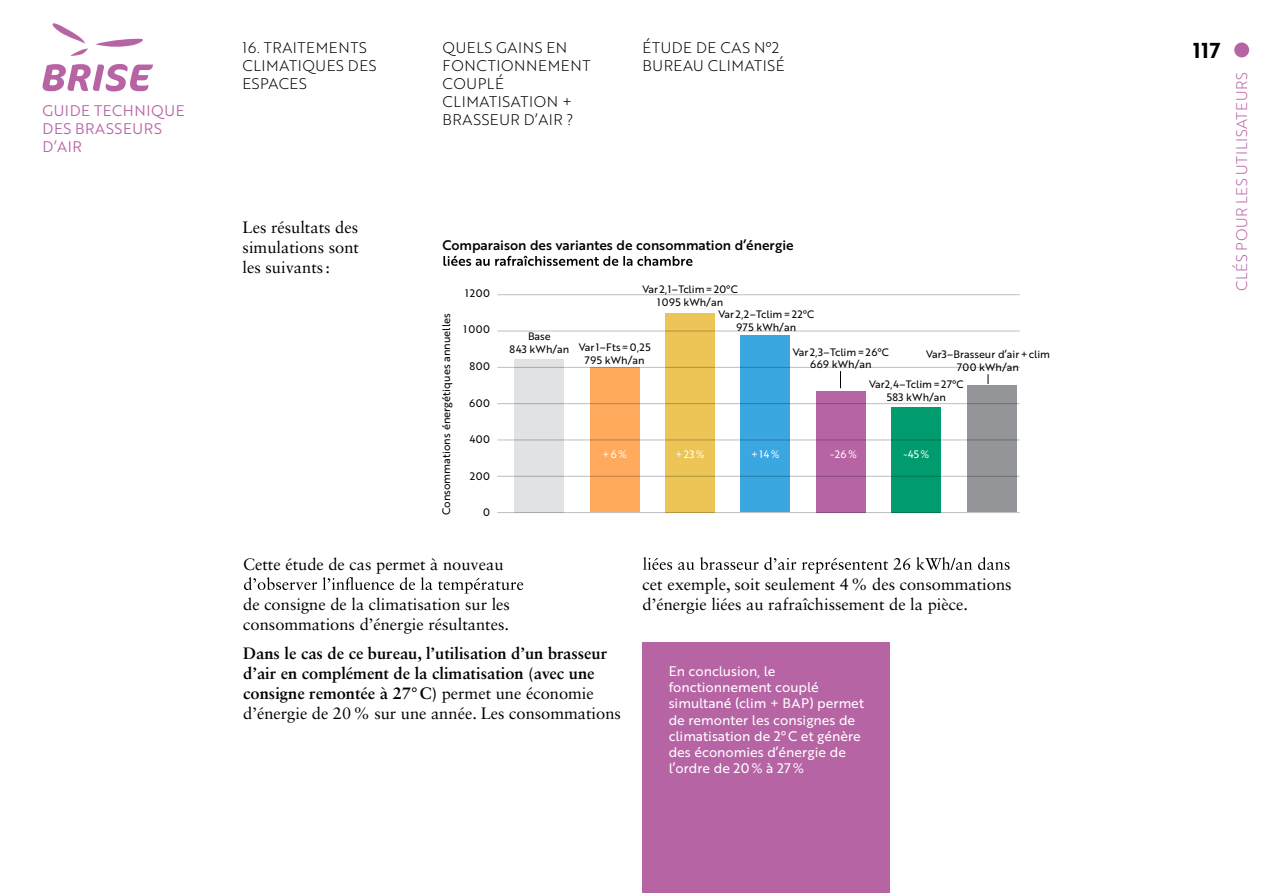
<style>
.page{position:relative;width:1263px;height:893px;background:#fff}
.page>*{position:absolute;margin:0;border:0;box-sizing:border-box;transform-origin:0 0}
.t1{font:21px "Brother 1816 Bold";color:#000}
.t2{font:16.5px/20.1px "Sabon LT Pro";color:#000}
.t3{font:700 16.5px/20.1px "Sabon LT Pro";color:#000}
.t4{font:15px/18px "Brother 1816 Light";letter-spacing:.04em;color:#000}
.t5{font:15px/18px "Brother 1816 Book";letter-spacing:.04em;color:#b764a5}
.t6{font:15px "Brother 1816 Light";letter-spacing:.04em;color:#b764a5}
.t7{font:13.5px/16.2px "Brother 1816 Regular";color:#fff}
.t8{font:13.5px "Brother 1816 Medium";color:#000}
.t9{font:10.65px "Brother 1816 Regular";color:#000}
.t10{font:10.5px/12.6px "Brother 1816 Regular";color:#000;text-align:center}
.t11{font:10.5px "Brother 1816 Regular";letter-spacing:.04em;color:#fff}
.s1{font-weight:400}
</style>
<div class="page">
<svg style="left:43px;top:64px;width:110px;height:27px"></svg>
<svg style="left:95px;top:38px;width:48px;height:9px"></svg>
<svg style="left:52px;top:23px;width:36px;height:33px"></svg>
<div style="left:1234px;top:43px;width:15px;height:14px;background:#b764a5;border-radius:50%"></div>
<div style="left:643px;top:642px;width:247px;height:251px;background:#b764a5"></div>
<svg style="left:244px;top:577px;width:279px;height:17px"></svg>
<svg style="left:643px;top:557px;width:367px;height:16px"></svg>
<div style="left:514px;top:359px;width:50px;height:153px;background:#e1e2e3"></div>
<div style="left:590px;top:368px;width:50px;height:144px;background:#ffaa5d"></div>
<div style="left:665px;top:313px;width:50px;height:199px;background:#ecc556"></div>
<div style="left:740px;top:335px;width:50px;height:177px;background:#3aa7e1"></div>
<div style="left:816px;top:391px;width:50px;height:121px;background:#b764a5"></div>
<div style="left:891px;top:407px;width:50px;height:105px;background:#009c6f"></div>
<div style="left:967px;top:386px;width:50px;height:126px;background:#939598"></div>
<hr style="left:497px;top:512px;width:523px;height:1px;background:#bcbec0">
<hr style="left:497px;top:440px;width:523px;height:1px;background:#bcbec0">
<hr style="left:497px;top:367px;width:523px;height:1px;background:#bcbec0">
<hr style="left:497px;top:294px;width:523px;height:1px;background:#bcbec0">
<hr style="left:497px;top:476px;width:523px;height:1px;background:#bcbec0">
<hr style="left:497px;top:403px;width:523px;height:1px;background:#bcbec0">
<hr style="left:497px;top:331px;width:523px;height:1px;background:#bcbec0">
<svg style="left:443px;top:256px;width:249px;height:10px"></svg>
<svg style="left:840px;top:371px;width:1px;height:17px"></svg>
<p class="t5" style="left:43px;top:101px;width:144px">GUIDE TECHNIQUE<br>DES BRASSEURS<br>D’AIR</p>
<p class="t4" style="left:242px;top:39px;width:135px">16. TRAITEMENTS<br>CLIMATIQUES DES<br>ESPACES</p>
<p class="t4" style="left:443px;top:39px;width:149px">QUELS GAINS EN<br>FONCTIONNEMENT<br>COUPLÉ<br>CLIMATISATION +<br>BRASSEUR D’AIR ?</p>
<p class="t4" style="left:643px;top:39px;width:144px">ÉTUDE DE CAS N°2<br>BUREAU CLIMATISÉ</p>
<p class="t2" style="left:243px;top:217px;width:118px;text-align:justify">Les résultats des simulations sont les suivants :</p>
<p class="t8" style="left:442px;top:236px;width:353px">Comparaison des variantes de consommation d’énergie</p>
<p class="t9" style="left:440px;top:515px;width:203px;rotate:-90deg">Consommations énergétiques annuelles</p>
<p class="t9" style="left:465px;top:287px;width:26px">1 200</p>
<p class="t9" style="left:463px;top:323px;width:28px">1 000</p>
<p class="t9" style="left:470px;top:360px;width:22px">800</p>
<p class="t9" style="left:469px;top:396px;width:22px">600</p>
<p class="t9" style="left:469px;top:433px;width:22px">400</p>
<p class="t9" style="left:470px;top:469px;width:21px">200</p>
<p class="t9" style="left:483px;top:506px;width:8px">0</p>
<p class="t10" style="left:642px;top:283px;width:97px">Var 2,1–Tclim = 20°C</p>
<p class="t10" style="left:657px;top:296px;width:68px">1 095 kWh/an</p>
<p class="t10" style="left:718px;top:308px;width:97px">Var 2,2–Tclim = 22°C</p>
<p class="t10" style="left:737px;top:320px;width:61px">975 kWh/an</p>
<p class="t10" style="left:793px;top:345px;width:98px">Var 2,3–Tclim = 26°C<br>669 kWh/an</p>
<p class="t10" style="left:869px;top:378px;width:96px">Var2,4–Tclim = 27°C<br>583 kWh/an</p>
<p class="t10" style="left:509px;top:331px;width:143px;line-height:11.1px;text-align:left;text-indent:19px">Base<br>843 kWh/an Var 1–Fts = 0,25</p>
<p class="t10" style="left:585px;top:354px;width:61px">795 kWh/an</p>
<p class="t10" style="left:926px;top:348px;width:126px">Var3–Brasseur d’air + clim<br>700 kWh/an</p>
<p class="t11" style="left:602px;top:448px;width:26px">+ 6 %</p>
<p class="t11" style="left:675px;top:448px;width:31px">+ 23 %</p>
<p class="t11" style="left:751px;top:448px;width:30px">+ 14 %</p>
<p class="t11" style="left:830px;top:448px;width:28px">-26 %</p>
<p class="t11" style="left:903px;top:448px;width:27px">-45 %</p>
<p class="t2" style="left:243px;top:554px;width:262px">Cette étude de cas permet à nouveau</p>
<p class="t2" style="left:243px;top:594px;width:268px">de consigne de la climatisation sur les consommations d’énergie résultantes.</p>
<p class="t3" style="left:243px;top:643px;width:379px">Dans le cas de ce bureau, l’utilisation d’un brasseur d’air en complément de la climatisation (avec une consigne remontée à 27° C) <span class="s1">permet une économie d’énergie de 20 % sur une année. Les consommations</span></p>
<p class="t2" style="left:643px;top:574px;width:370px">cet exemple, soit seulement 4 % des consommations d’énergie liées au rafraîchissement de la pièce.</p>
<p class="t7" style="left:669px;top:663px;width:197px">En conclusion, le fonctionnement couplé simultané (clim + BAP) permet de remonter les consignes de climatisation de 2° C et génère des économies d’énergie de l’ordre de 20 % à 27 %</p>
<p class="t1" style="left:1193px;top:37px;width:29px">117</p>
<p class="t6" style="left:1232px;top:291px;width:220px;rotate:-90deg">CLÉS POUR LES UTILISATEURS</p>
</div>
